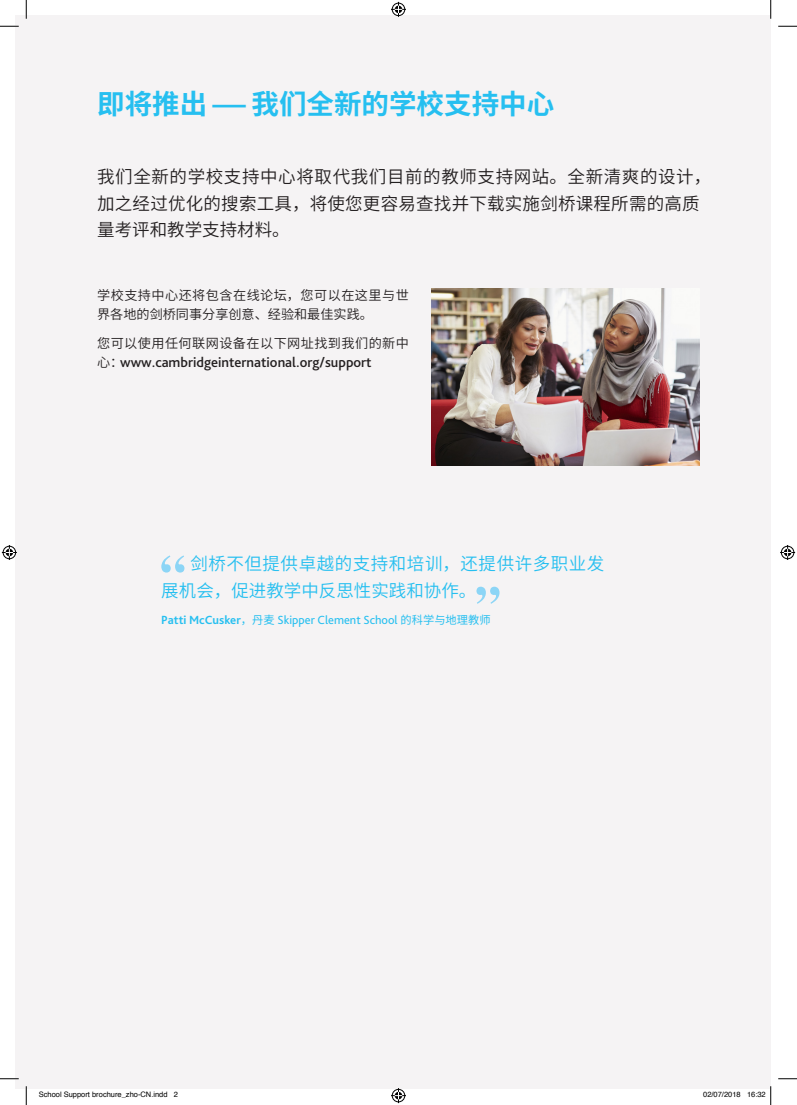
<style>
.page{position:relative;width:797px;height:1105px;background:#fff}
.page>*{position:absolute;margin:0;border:0;box-sizing:border-box;transform-origin:0 0}
.t1{font:700 27.5px "Noto Sans CJ Ksc";color:#26bff0}
.t2{font:600 17.5px/26.2px "Noto Sans CJ Ksc";letter-spacing:.015em;color:#231f20}
.t3{font:600 17.5px/26.2px "Noto Sans CJ Ksc";letter-spacing:.03em;color:#26bff0}
.t4{font:500 14.5px "Bliss Pro";color:#231f20}
.t5{font:600 13.12px/18.8px "Noto Sans CJ Ksc";letter-spacing:.035em;color:#231f20}
.t6{font:12.38px "Bliss Pro";color:#26bff0}
.t7{font:7.5px "Helvetica";color:#000}
.s1{font-family:"Noto Sans CJ Ksc";font-weight:600;font-size:13.12px}
.s2{font-weight:700}
.s3{font-family:"Noto Sans CJ Ksc";font-size:11.25px}
</style>
<div class="page">
<div style="left:16px;top:16px;width:754px;height:1073px;background:#f5f3f4"></div>
<svg style="left:161px;top:555px;width:23px;height:18px"></svg>
<svg style="left:476px;top:587px;width:23px;height:17px"></svg>
<img style="left:431px;top:288px;width:268px;height:178px">
<svg style="left:0;top:25px;width:19px;height:2px"></svg>
<svg style="left:778px;top:25px;width:19px;height:2px"></svg>
<svg style="left:0;top:1078px;width:19px;height:1px"></svg>
<svg style="left:778px;top:1078px;width:19px;height:1px"></svg>
<svg style="left:25px;top:0;width:2px;height:19px"></svg>
<svg style="left:25px;top:1086px;width:2px;height:19px"></svg>
<svg style="left:770px;top:0;width:1px;height:19px"></svg>
<svg style="left:391px;top:2px;width:15px;height:15px"></svg>
<svg style="left:391px;top:1088px;width:15px;height:15px"></svg>
<svg style="left:2px;top:545px;width:15px;height:15px"></svg>
<svg style="left:780px;top:545px;width:15px;height:15px"></svg>
<svg style="left:770px;top:1086px;width:1px;height:19px"></svg>
<h1 class="t1" style="left:97px;top:89px;width:458px">即将推出—我们全新的学校支持中心</h1>
<p class="t2" style="left:97px;top:164px;width:615px">我们全新的学校支持中心将取代我们目前的教师支持网站。全新清爽的设计，加之经过优化的搜索工具，将使您更容易查找并下载实施剑桥课程所需的高质量考评和教学支持材料。</p>
<p class="t5" style="left:97px;top:286px;width:313px">学校支持中心还将包含在线论坛，您可以在这里与世界各地的剑桥同事分享创意、经验和最佳实践。</p>
<p class="t5" style="left:97px;top:334px;width:313px">您可以使用任何联网设备在以下网址找到我们的新中</p>
<p class="t4" style="left:97px;top:353px;width:276px"><span class="s1">心：</span>www.cambridgeinternational.org/support</p>
<p class="t3" style="left:161px;top:551px;width:444px;text-indent:29px">剑桥不但提供卓越的支持和培训，还提供许多职业发展机会，促进教学中反思性实践和协作。</p>
<p class="t6" style="left:161px;top:612px;width:331px"><span class="s2">Patti McCusker</span><span class="s3">，丹麦</span> Skipper Clement School <span class="s3">的科学与地理教师</span></p>
<p class="t7" style="left:39px;top:1089px;width:141px">School Support brochure_zho-CN.indd 2</p>
<p class="t7" style="left:703px;top:1089px;width:64px">02/07/2018 16:32</p>
</div>
